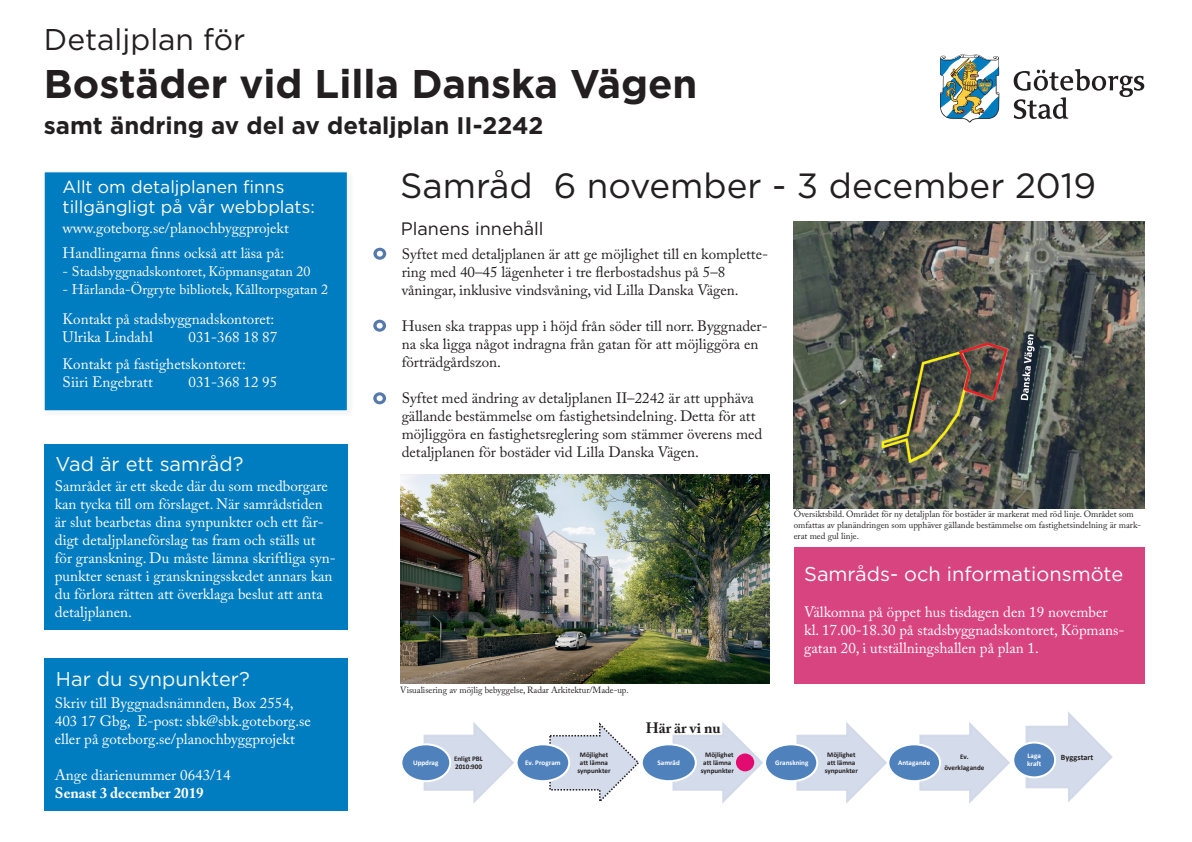
<style>
.page{position:relative;width:1192px;height:842px;background:#fff}
.page>*{position:absolute;margin:0;border:0;box-sizing:border-box;transform-origin:0 0}
.t1{font:700 40px "Gotham";color:#231f20}
.t2{font:35px "Gotham";color:#231f20}
.t3{font:30px "Gotham";color:#231f20}
.t4{font:700 24px "Gotham";color:#231f20}
.t5{font:20px "Gotham";color:#f6fbf6}
.t6{font:20px "Gotham";color:#fff}
.t7{font:18px "Gotham";color:#231f20}
.t8{font:17.5px/20px "Gotham";color:#fffef8}
.t9{font:15px/18px "Adobe Caslon Pro";color:#231f20}
.t10{font:15px/18px "Adobe Caslon Pro";color:#fffefa}
.t11{font:15px/18px "Adobe Caslon Pro";color:#fff}
.t12{font:15px "Adobe Caslon Pro";color:#fffef8}
.t13{font:700 15px "Adobe Caslon Pro";color:#fff}
.t14{font:700 15px "Adobe Caslon Pro";color:#231f20}
.t15{font:14px "Adobe Caslon Pro";color:#fffef8}
.t16{font:9px/10.8px "Adobe Caslon Pro";color:#231f20}
.t17{font:700 8.2px "Calibri";letter-spacing:.005em;color:#231f20}
.t18{font:700 7.1px/7.9px "Calibri";letter-spacing:-.005em;color:#231f20;text-align:center}
.t19{font:700 7.1px/8px "Calibri";letter-spacing:.005em;color:#fff}
</style>
<div class="page">
<div style="left:44px;top:658px;width:304px;height:153px;background:#007cc0"></div>
<div style="left:44px;top:444px;width:304px;height:186px;background:#007cc0"></div>
<div style="left:794px;top:547px;width:350px;height:137px;background:#d84480"></div>
<svg style="left:423px;top:722px;width:91px;height:82px"></svg>
<div style="left:401px;top:744px;width:49px;height:37px;background:#4f81bd;border-radius:50%"></div>
<div style="left:400px;top:743px;width:51px;height:39px;border:2px solid #fff;border-radius:50%"></div>
<svg style="left:549px;top:722px;width:90px;height:79px"></svg>
<div style="left:517px;top:744px;width:52px;height:37px;background:#4f81bd;border-radius:50%"></div>
<div style="left:516px;top:743px;width:54px;height:39px;border:2px solid #fff;border-radius:50%"></div>
<svg style="left:672px;top:722px;width:91px;height:82px"></svg>
<div style="left:642px;top:744px;width:54px;height:37px;background:#4f81bd;border-radius:50%"></div>
<div style="left:641px;top:743px;width:56px;height:39px;border:2px solid #fff;border-radius:50%"></div>
<svg style="left:796px;top:722px;width:91px;height:82px"></svg>
<div style="left:765px;top:744px;width:52px;height:37px;background:#4f81bd;border-radius:50%"></div>
<div style="left:764px;top:743px;width:54px;height:39px;border:2px solid #fff;border-radius:50%"></div>
<svg style="left:919px;top:722px;width:91px;height:82px"></svg>
<div style="left:888px;top:744px;width:52px;height:37px;background:#4f81bd;border-radius:50%"></div>
<div style="left:887px;top:743px;width:54px;height:39px;border:2px solid #fff;border-radius:50%"></div>
<svg style="left:1025px;top:711px;width:88px;height:92px"></svg>
<div style="left:1013px;top:742px;width:42px;height:35px;background:#4f81bd;border-radius:50%"></div>
<div style="left:1012px;top:741px;width:44px;height:37px;border:2px solid #fff;border-radius:50%"></div>
<div style="left:736px;top:753px;width:18px;height:18px;background:#e20b72;border-radius:50%"></div>
<img style="left:940px;top:54px;width:59px;height:68px">
<svg style="left:1014px;top:69px;width:130px;height:50px"></svg>
<svg style="left:373px;top:320px;width:13px;height:12px"></svg>
<svg style="left:377px;top:323px;width:6px;height:6px"></svg>
<svg style="left:373px;top:392px;width:13px;height:12px"></svg>
<svg style="left:377px;top:395px;width:6px;height:6px"></svg>
<svg style="left:373px;top:248px;width:13px;height:12px"></svg>
<svg style="left:377px;top:251px;width:6px;height:6px"></svg>
<div style="left:45px;top:172px;width:309px;height:245px;background:#f8f7f8"></div>
<div style="left:44px;top:172px;width:304px;height:239px;background:#007cc0"></div>
<img style="left:794px;top:221px;width:350px;height:287px">
<img style="left:400px;top:475px;width:369px;height:208px">
<p class="t3" style="left:44px;top:20px;width:203px">Detaljplan för</p>
<p class="t1" style="left:44px;top:57px;width:655px">Bostäder vid Lilla Danska Vägen</p>
<p class="t4" style="left:44px;top:110px;width:501px">samt ändring av del av detaljplan II-2242</p>
<p class="t8" style="left:63px;top:176px;width:254px">Allt om detaljplanen finns tillgängligt på vår webbplats:</p>
<p class="t12" style="left:63px;top:219px;width:228px">www.goteborg.se/planochbyggprojekt</p>
<p class="t12" style="left:63px;top:244px;width:223px">Handlingarna finns också att läsa på:</p>
<p class="t15" style="left:63px;top:263px;width:249px">- Stadsbyggnadskontoret, Köpmansgatan 20</p>
<p class="t15" style="left:63px;top:281px;width:267px">- Härlanda-Örgryte bibliotek, Kålltorpsgatan 2</p>
<p class="t12" style="left:63px;top:310px;width:213px">Kontakt på stadsbyggnadskontoret:</p>
<p class="t12" style="left:63px;top:328px;width:92px">Ulrika Lindahl</p>
<p class="t12" style="left:189px;top:328px;width:90px">031-368 18 87</p>
<p class="t12" style="left:63px;top:355px;width:185px">Kontakt på fastighetskontoret:</p>
<p class="t12" style="left:63px;top:373px;width:92px">Siiri Engebratt</p>
<p class="t12" style="left:189px;top:373px;width:90px">031-368 12 95</p>
<p class="t5" style="left:56px;top:451px;width:189px">Vad är ett samråd?</p>
<p class="t10" style="left:55px;top:477px;width:283px">Samrådet är ett skede där du som medborgare kan tycka till om förslaget. När samrådstiden är slut bearbetas dina synpunkter och ett fär&shy;digt detaljplaneförslag tas fram och ställs ut för granskning. Du måste lämna skriftliga syn&shy;punkter senast i granskningsskedet annars kan du förlora rätten att överklaga beslut att anta detaljplanen.</p>
<p class="t5" style="left:56px;top:666px;width:195px">Har du synpunkter?</p>
<p class="t11" style="left:55px;top:694px;width:258px">Skriv till Byggnadsnämnden, Box 2554,<br>403 17 Gbg, E-post: sbk@sbk.goteborg.se eller på goteborg.se/planochbyggprojekt</p>
<p class="t11" style="left:55px;top:766px;width:177px">Ange diarienummer 0643/14</p>
<p class="t13" style="left:55px;top:784px;width:150px">Senast 3 december 2019</p>
<p class="t2" style="left:400px;top:163px;width:697px">Samråd 6 november - 3 december 2019</p>
<p class="t7" style="left:401px;top:217px;width:144px">Planens innehåll</p>
<p class="t9" style="left:402px;top:245px;width:368px">Syftet med detaljplanen är att ge möjlighet till en komplette&shy;ring med 40–45 lägenheter i tre flerbostadshus på 5–8</p>
<p class="t9" style="left:402px;top:281px;width:338px">våningar, inklusive vindsvåning, vid Lilla Danska Vägen.</p>
<p class="t9" style="left:402px;top:317px;width:368px">Husen ska trappas upp i höjd från söder till norr. Byggnader&shy;na ska ligga något indragna från gatan för att möjliggöra en förträdgårdszon.</p>
<p class="t9" style="left:402px;top:389px;width:362px">Syftet med ändring av detaljplanen II–2242 är att upphäva gällande bestämmelse om fastighetsindelning. Detta för att möjliggöra en fastighetsreglering som stämmer överens med detaljplanen för bostäder vid Lilla Danska Vägen.</p>
<p class="t16" style="left:400px;top:684px;width:230px">Visualisering av möjlig bebyggelse, Radar Arkitektur/Made-up.</p>
<p class="t14" style="left:646px;top:718px;width:76px">Här är vi nu</p>
<p class="t16" style="left:794px;top:508px;width:349px">Översiktsbild. Området för ny detaljplan för bostäder är markerat med röd linje. Området som omfattas av planändringen som upphäver gällande bestämmelse om fastighetsindelning är mark&shy;erat med gul linje.</p>
<p class="t6" style="left:804px;top:561px;width:320px">Samråds- och informationsmöte</p>
<p class="t11" style="left:804px;top:603px;width:305px">Välkomna på öppet hus tisdagen den 19 november</p>
<p class="t11" style="left:804px;top:621px;width:322px">kl. 17.00-18.30 på stadsbyggnadskontoret, Köpmans&shy;gatan 20, i utställningshallen på plan 1.</p>
<p class="t19" style="left:525px;top:758px;width:37px">Ev. Program</p>
<p class="t18" style="left:701px;top:750px;width:35px">Möjlighet att lämna synpunkter</p>
<p class="t19" style="left:413px;top:758px;width:27px">Uppdrag</p>
<p class="t18" style="left:577px;top:750px;width:35px">Möjlighet att lämna synpunkter</p>
<p class="t19" style="left:657px;top:758px;width:24px">Samråd</p>
<p class="t18" style="left:825px;top:750px;width:35px">Möjlighet att lämna synpunkter</p>
<p class="t19" style="left:898px;top:758px;width:34px">Antagande</p>
<p class="t19" style="left:1027px;top:752px;width:16px">Laga kraft</p>
<p class="t17" style="left:1061px;top:752px;width:34px">Byggstart</p>
<p class="t19" style="left:775px;top:758px;width:35px">Granskning</p>
<p class="t18" style="left:944px;top:751px;width:41px;line-height:10.8px">Ev. överklagande</p>
<p class="t18" style="left:454px;top:754px;width:30px;text-align:left">Enligt PBL<br>2010:900</p>
</div>
